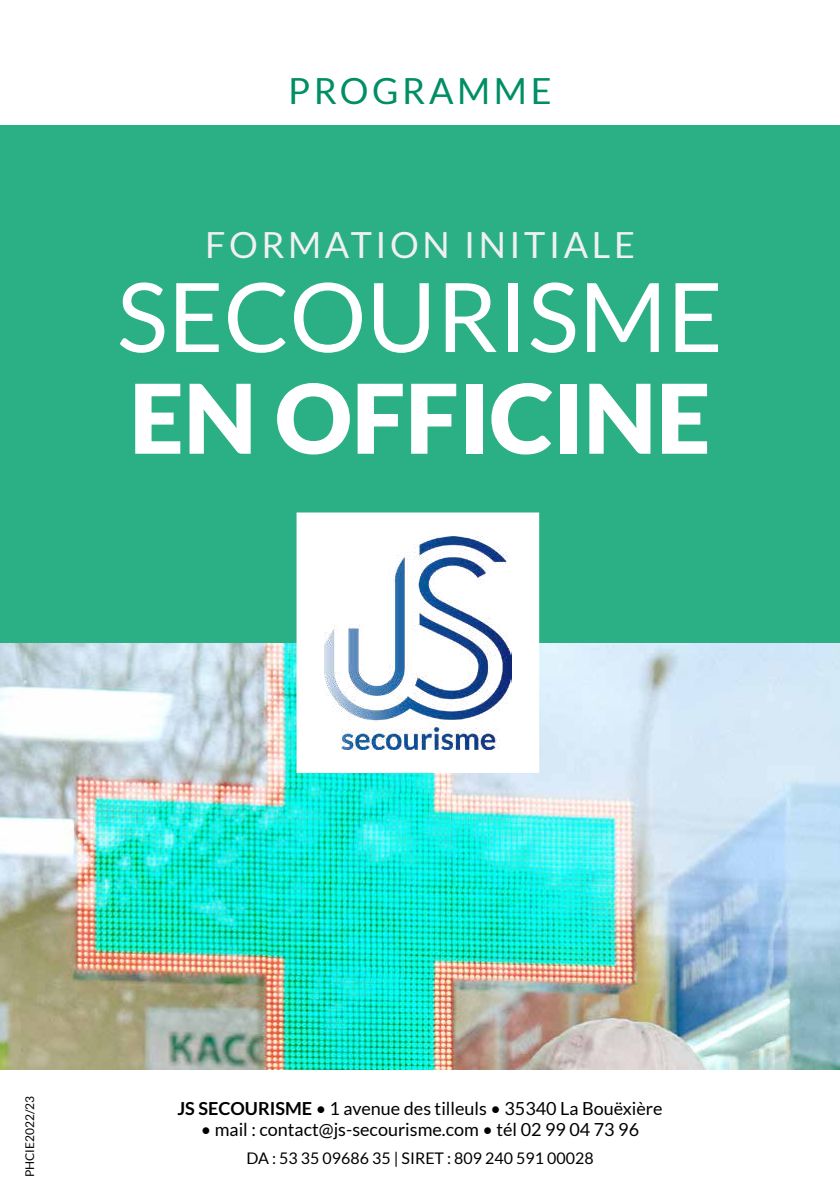
<style>
.page{position:relative;width:840px;height:1191px;background:#fff}
.page>*{position:absolute;margin:0;border:0;box-sizing:border-box;transform-origin:0 0}
.t1{font:96px "Lato";color:#fff}
.t2{font:900 96px "Lato";color:#fff}
.t3{font:36px "Lato";letter-spacing:.1em;color:#f0f0f3}
.t4{font:36px "Lato";letter-spacing:.1em;color:#008e64}
.t5{font:18px "Lato";color:#000}
.t6{font:16px "Lato";color:#000}
.t7{font:12px "Lato";color:#000}
.s1{font-weight:700}
</style>
<div class="page">
<img style="left:0;top:643px;width:839px;height:426px">
<div style="left:0;top:125px;width:839px;height:518px;background:#2baf84"></div>
<div style="left:299px;top:515px;width:237px;height:255px;background:#fff"></div>
<img style="left:324px;top:536px;width:187px;height:213px">
<div style="left:296px;top:512px;width:243px;height:261px;border:6px solid #fff"></div>
<h2 class="t4" style="left:288px;top:71px;width:265px">PROGRAMME</h2>
<h2 class="t3" style="left:205px;top:225px;width:431px">FORMATION INITIALE</h2>
<h1 class="t1" style="left:117px;top:264px;width:607px">SECOURISME</h1>
<h1 class="t2" style="left:129px;top:362px;width:582px">EN OFFICINE</h1>
<p class="t7" style="left:23px;top:1177px;width:83px;rotate:-90deg">PHCIE2022/23</p>
<p class="t5" style="left:177px;top:1098px;width:486px"><span class="s1">JS SECOURISME</span> • 1 avenue des tilleuls • 35340 La Bouëxière</p>
<p class="t5" style="left:201px;top:1119px;width:439px">• mail : contact@js-secourisme.com • tél 02 99 04 73 96</p>
<p class="t6" style="left:246px;top:1149px;width:348px">DA : 53 35 09686 35 | SIRET : 809 240 591 00028</p>
</div>
